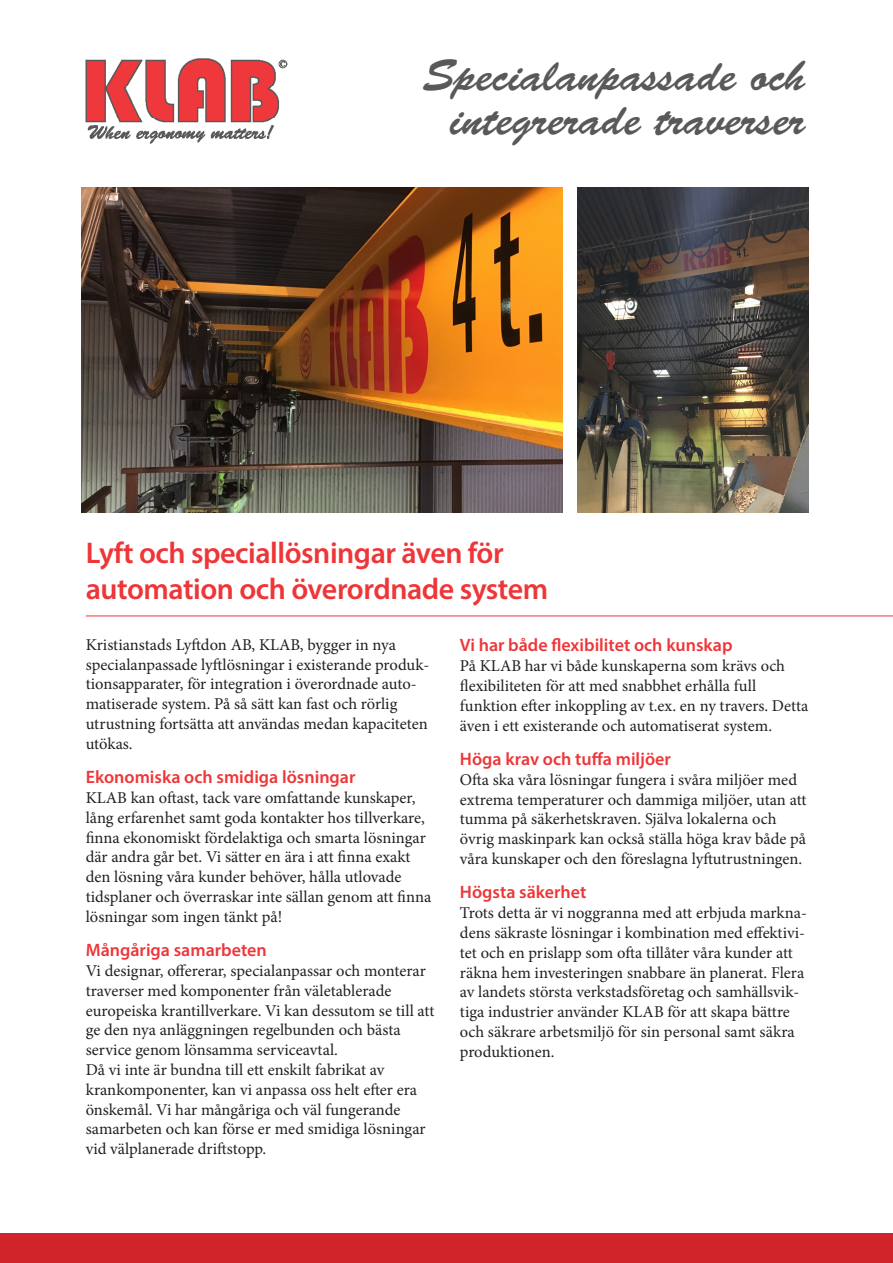
<style>
.page{position:relative;width:893px;height:1263px;background:#fff}
.page>*{position:absolute;margin:0;border:0;box-sizing:border-box;transform-origin:0 0}
.t1{font:45px "Brush Script Std";color:#575a59}
.t2{font:600 30px "Myriad Pro";letter-spacing:-.015em;color:#ee3639}
.t3{font:600 18px "Myriad Pro";color:#ee3639}
.t4{font:16.5px/19.8px "Minion Pro";color:#231f20}
</style>
<div class="page">
<img style="left:85px;top:58px;width:203px;height:86px">
<hr style="left:86px;top:616px;width:807px;height:1px;background:#ee3639">
<div style="left:0;top:1233px;width:893px;height:30px;background:#d1232a"></div>
<img style="left:82px;top:187px;width:480px;height:325px">
<img style="left:577px;top:187px;width:232px;height:325px">
<p class="t1" style="left:423px;top:51px;width:384px">Specialanpassade och</p>
<p class="t1" style="left:450px;top:94px;width:357px">integrerade traverser</p>
<p class="t2" style="left:86px;top:533px;width:420px">Lyft och speciallösningar även för</p>
<p class="t2" style="left:86px;top:569px;width:464px">automation och överordnade system</p>
<p class="t4" style="left:86px;top:635px;width:345px">Kristianstads Lyftdon AB, KLAB, bygger in nya specialanpassade lyftlösningar i existerande produk&shy;tionsapparater, för integration i överordnade auto&shy;matiserade system. På så sätt kan fast och rörlig utrustning fortsätta att användas medan kapaciteten utökas.</p>
<p class="t3" style="left:86px;top:766px;width:271px">Ekonomiska och smidiga lösningar</p>
<p class="t4" style="left:86px;top:788px;width:347px">KLAB kan oftast, tack vare omfattande kunskaper, lång erfarenhet samt goda kontakter hos tillverkare, finna ekonomiskt fördelaktiga och smarta lösningar där andra går bet. Vi sätter en ära i att finna exakt den lösning våra kunder behöver, hålla utlovade tidsplaner och överraskar inte sällan genom att finna lösningar som ingen tänkt på!</p>
<p class="t3" style="left:86px;top:939px;width:183px">Mångåriga samarbeten</p>
<p class="t4" style="left:86px;top:961px;width:350px">Vi designar, offererar, specialanpassar och monterar traverser med komponenter från väletablerade europeiska krantillverkare. Vi kan dessutom se till att ge den nya anläggningen regelbunden och bästa service genom lönsamma serviceavtal.</p>
<p class="t4" style="left:86px;top:1060px;width:341px">Då vi inte är bundna till ett enskilt fabrikat av krankomponenter, kan vi anpassa oss helt efter era önskemål. Vi har mångåriga och väl fungerande samarbeten och kan förse er med smidiga lösningar vid välplanerade driftstopp.</p>
<p class="t3" style="left:460px;top:634px;width:274px">Vi har både flexibilitet och kunskap</p>
<p class="t4" style="left:460px;top:656px;width:350px">På KLAB har vi både kunskaperna som krävs och flexibiliteten för att med snabbhet erhålla full funktion efter inkoppling av t.ex. en ny travers. Detta även i ett existerande och automatiserat system.</p>
<p class="t3" style="left:460px;top:747px;width:212px">Höga krav och tuffa miljöer</p>
<p class="t4" style="left:460px;top:770px;width:348px">Ofta ska våra lösningar fungera i svåra miljöer med extrema temperaturer och dammiga miljöer, utan att tumma på säkerhetskraven. Själva lokalerna och övrig maskinpark kan också ställa höga krav både på våra kunskaper och den föreslagna lyftutrustningen.</p>
<p class="t3" style="left:460px;top:881px;width:128px">Högsta säkerhet</p>
<p class="t4" style="left:460px;top:903px;width:348px">Trots detta är vi noggranna med att erbjuda markna&shy;dens säkraste lösningar i kombination med effektivi&shy;tet och en prislapp som ofta tillåter våra kunder att räkna hem investeringen snabbare än planerat. Flera av landets största verkstadsföretag och samhällsvik&shy;tiga industrier använder KLAB för att skapa bättre och säkrare arbetsmiljö för sin personal samt säkra produktionen.</p>
</div>
